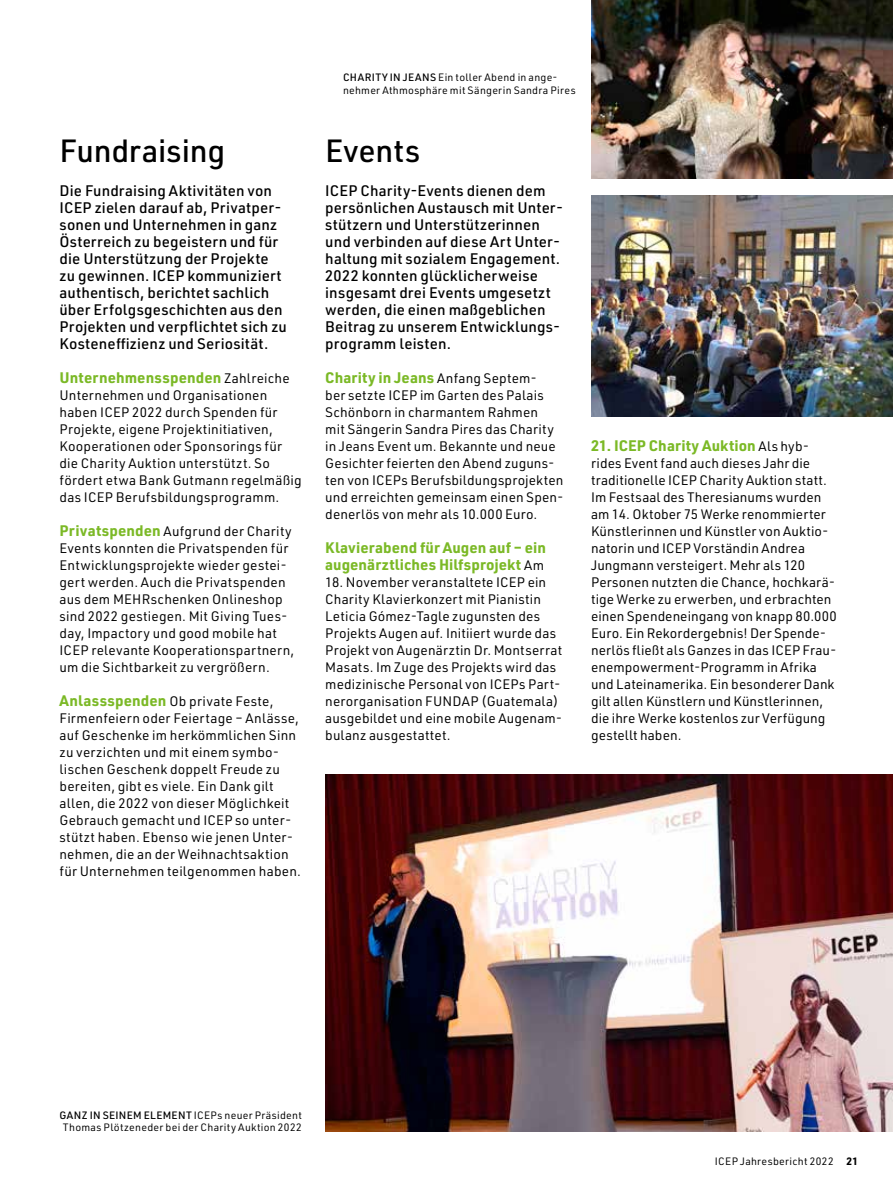
<style>
.page{position:relative;width:893px;height:1191px;background:#fff}
.page>*{position:absolute;margin:0;border:0;box-sizing:border-box;transform-origin:0 0}
.t1{font:500 31.5px "URWDIN";letter-spacing:-.005em;color:#000}
.t2{font:500 15px/17px "URWDIN";letter-spacing:.01em;color:#000}
.t3{font:700 15px/17px "URWDIN";letter-spacing:.005em;color:#7bb926}
.t4{font:13.5px/17px "URWDIN";letter-spacing:.01em;color:#000}
.t5{font:10.5px/12.8px "URWDIN";letter-spacing:.025em;color:#000;text-align:center}
.s1{font-weight:500}
.s2{font-weight:400;font-size:13.5px;color:#000}
.s3{font-weight:700;font-size:15px;color:#7bb926}
.s4{font-weight:700}
</style>
<div class="page">
<img style="left:591px;top:0;width:302px;height:179px">
<img style="left:591px;top:196px;width:302px;height:221px">
<img style="left:325px;top:774px;width:568px;height:357px">
<p class="t5" style="left:343px;top:70px;width:234px;text-align:left"><span class="s1">CHARITY IN JEANS</span> Ein toller Abend in ange&shy;nehmer Athmosphäre mit Sängerin Sandra Pires</p>
<h1 class="t1" style="left:60px;top:129px;width:167px">Fundraising</h1>
<h1 class="t1" style="left:325px;top:129px;width:96px">Events</h1>
<p class="t2" style="left:60px;top:181px;width:229px">Die Fundraising Aktivitäten von ICEP zielen darauf ab, Privatper&shy;sonen und Unternehmen in ganz Österreich zu begeistern und für die Unterstützung der Projekte zu gewinnen. ICEP kommuniziert authentisch, berichtet sachlich über Erfolgsgeschichten aus den Projekten und verpflichtet sich zu Kosteneffizienz und Seriosität.</p>
<p class="t3" style="left:60px;top:368px;width:232px">Unternehmensspenden <span class="s2">Zahlreiche</span></p>
<p class="t4" style="left:60px;top:386px;width:244px">Unternehmen und Organisationen haben ICEP 2022 durch Spenden für Projekte, eigene Projektinitiativen, Kooperationen oder Sponsorings für die Charity Auktion unterstützt. So fördert etwa Bank Gutmann regelmäßig das ICEP Berufsbildungsprogramm.</p>
<p class="t4" style="left:60px;top:522px;width:236px"><span class="s3">Privatspenden</span> Aufgrund der Charity Events konnten die Privatspenden für Entwicklungsprojekte wieder gestei&shy;gert werden. Auch die Privatspenden aus dem MEHRschenken Onlineshop sind 2022 gestiegen. Mit Giving Tues&shy;day, Impactory und good mobile hat ICEP relevante Kooperationspartnern, um die Sichtbarkeit zu vergrößern.</p>
<p class="t4" style="left:60px;top:692px;width:243px"><span class="s3">Anlassspenden</span> Ob private Feste, Firmenfeiern oder Feiertage – Anlässe, auf Geschenke im herkömmlichen Sinn zu verzichten und mit einem symbo&shy;lischen Geschenk doppelt Freude zu bereiten, gibt es viele. Ein Dank gilt allen, die 2022 von dieser Möglichkeit Gebrauch gemacht und ICEP so unter&shy;stützt haben. Ebenso wie jenen Unter&shy;nehmen, die an der Weihnachtsaktion für Unternehmen teilgenommen haben.</p>
<p class="t2" style="left:325px;top:181px;width:239px">ICEP Charity-Events dienen dem persönlichen Austausch mit Unter&shy;stützern und Unterstützerinnen und verbinden auf diese Art Unter&shy;haltung mit sozialem Engagement.<br>2022 konnten glücklicherweise insgesamt drei Events umgesetzt werden, die einen maßgeblichen<br>Beitrag zu unserem Entwicklungs&shy;programm leisten.</p>
<p class="t3" style="left:325px;top:368px;width:213px">Charity in Jeans <span class="s2">Anfang Septem-</span></p>
<p class="t4" style="left:325px;top:386px;width:240px">ber setzte ICEP im Garten des Palais Schönborn in charmantem Rahmen<br>mit Sängerin Sandra Pires das Charity in Jeans Event um. Bekannte und neue Gesichter feierten den Abend zuguns&shy;ten von ICEPs Berufsbildungsprojekten und erreichten gemeinsam einen Spen&shy;denerlös von mehr als 10.000 Euro.</p>
<p class="t3" style="left:325px;top:538px;width:222px">Klavierabend für Augen auf – ein augenärztliches Hilfsprojekt <span class="s2">Am</span></p>
<p class="t4" style="left:325px;top:573px;width:239px">18. November veranstaltete ICEP ein Charity Klavierkonzert mit Pianistin Leticia Gómez-Tagle zugunsten des Projekts Augen auf. Initiiert wurde das Projekt von Augenärztin Dr. Montserrat Masats. Im Zuge des Projekts wird das medizinische Personal von ICEPs Part&shy;nerorganisation FUNDAP (Guatemala) ausgebildet und eine mobile Augenam&shy;bulanz ausgestattet.</p>
<p class="t3" style="left:591px;top:436px;width:220px">21. ICEP Charity Auktion <span class="s2">Als hyb-</span></p>
<p class="t4" style="left:591px;top:454px;width:247px">rides Event fand auch dieses Jahr die traditionelle ICEP Charity Auktion statt.<br>Im Festsaal des Theresianums wurden am 14. Oktober 75 Werke renommierter Künstlerinnen und Künstler von Auktio&shy;natorin und ICEP Vorständin Andrea Jungmann versteigert. Mehr als 120<br>Personen nutzten die Chance, hochkarä&shy;tige Werke zu erwerben, und erbrachten einen Spendeneingang von knapp 80.000<br>Euro. Ein Rekordergebnis! Der Spende&shy;nerlös fließt als Ganzes in das ICEP Frau&shy;enempowerment-Programm in Afrika und Lateinamerika. Ein besonderer Dank gilt allen Künstlern und Künstlerinnen, die ihre Werke kostenlos zur Verfügung gestellt haben.</p>
<p class="t5" style="left:60px;top:1108px;width:244px"><span class="s1">GANZ IN SEINEM ELEMENT</span> ICEPs neuer Präsident<br>Thomas Plötzeneder bei der Charity Auktion 2022</p>
<p class="t5" style="left:715px;top:1155px;width:145px">ICEP Jahresbericht 2022 <span class="s4">21</span></p>
</div>
